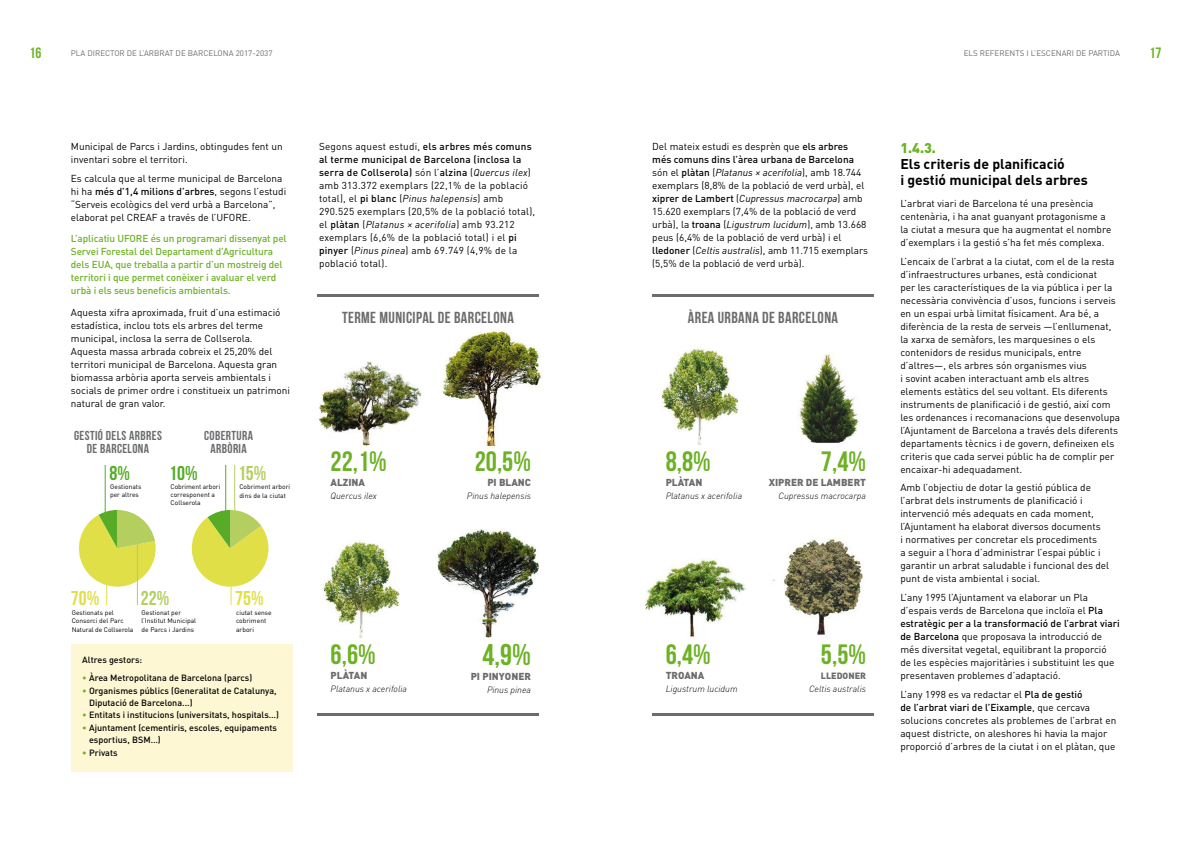
<style>
.page{position:relative;width:1191px;height:842px;background:#fff}
.page>*{position:absolute;margin:0;border:0;box-sizing:border-box;transform-origin:0 0}
.t1{font:700 30px "Bebas Neue";color:#6db125}
.t2{font:700 28px "Bebas Neue";color:#6db125}
.t3{font:700 20px "Bebas Neue";color:#b4ce60}
.t4{font:700 20px "Bebas Neue";color:#e0df48}
.t5{font:700 20px "Bebas Neue";color:#57ab27}
.t6{font:700 16px "Bebas Neue";letter-spacing:.025em;color:#6b6c6e}
.t7{font:700 15px "Bebas Neue";color:#6db125}
.t8{font:700 14px/16px "DIN";color:#000}
.t9{font:900 14px "DIN";color:#6db125}
.t10{font:700 13px/13px "Bebas Neue";letter-spacing:.03em;color:#6b6c6e;text-align:center}
.t11{font:10px/13px "DIN";color:#000}
.t12{font:10px/13px "DIN";letter-spacing:.02em;color:#000}
.t13{font:500 10px/13px "DIN";letter-spacing:-.01em;color:#6db125}
.t14{font:900 10px "DIN";color:#6b6c6e}
.t15{font:500 9px/12px "DIN";color:#000}
.t16{font:italic 300 9px "DIN";color:#000}
.t17{font:900 9px "DIN";color:#6b6c6e}
.t18{font:8px "DIN";color:#6b6c6e}
.t19{font:6.6px/8.2px "DIN";color:#000}
.s1{font-weight:500}
.s2{color:#6db125}
.s3{font-style:italic}
</style>
<div class="page">
<img style="left:645px;top:559px;width:101px;height:80px">
<div style="left:71px;top:644px;width:221px;height:127px;background:#fdf7d4"></div>
<hr style="left:317px;top:713px;width:222px;height:3px;background:#6b6c6e">
<hr style="left:652px;top:713px;width:222px;height:3px;background:#6b6c6e">
<hr style="left:652px;top:294px;width:222px;height:3px;background:#6b6c6e">
<hr style="left:317px;top:294px;width:222px;height:3px;background:#6b6c6e">
<img style="left:319px;top:361px;width:103px;height:85px">
<img style="left:442px;top:328px;width:101px;height:120px">
<img style="left:323px;top:541px;width:77px;height:97px">
<img style="left:661px;top:348px;width:78px;height:97px">
<img style="left:437px;top:529px;width:102px;height:109px">
<img style="left:772px;top:538px;width:91px;height:97px">
<img style="left:797px;top:353px;width:62px;height:91px">
<hr style="left:105px;top:465px;width:1px;height:52px;background:#57ab27">
<hr style="left:225px;top:465px;width:1px;height:52px;background:#57ab27">
<svg style="left:78px;top:510px;width:78px;height:95px"></svg>
<svg style="left:191px;top:510px;width:78px;height:95px"></svg>
<hr style="left:137px;top:518px;width:1px;height:87px;background:#b4ce60">
<hr style="left:234px;top:465px;width:1px;height:53px;background:#b4ce60">
<h3 class="t7" style="left:29px;top:45px;width:13px">16</h3>
<p class="t18" style="left:71px;top:48px;width:203px">PLA DIRECTOR DE L’ARBRAT DE BARCELONA 2017-2037</p>
<p class="t18" style="left:963px;top:48px;width:158px">ELS REFERENTS I L’ESCENARI DE PARTIDA</p>
<h3 class="t7" style="left:1149px;top:45px;width:13px">17</h3>
<p class="t11" style="left:71px;top:140px;width:213px">Municipal de Parcs i Jardins, obtingudes fent un inventari sobre el territori.</p>
<p class="t11" style="left:71px;top:171px;width:217px">Es calcula que al terme municipal de Barcelona hi ha <span class="s1">més d’1,4 milions d’arbres</span>, segons l’estudi “Serveis ecològics del verd urbà a Barcelona”, elaborat pel CREAF a través de l’UFORE.</p>
<p class="t13" style="left:71px;top:232px;width:217px">L’aplicatiu UFORE és un programari dissenyat pel Servei Forestal del Departament d’Agricultura dels EUA, que treballa a partir d’un mostreig del territori i que permet conèixer i avaluar el verd urbà i els seus beneficis ambientals.</p>
<p class="t11" style="left:71px;top:305px;width:221px">Aquesta xifra aproximada, fruit d’una estimació estadística, inclou tots els arbres del terme municipal, inclosa la serra de Collserola.<br>Aquesta massa arbrada cobreix el 25,20% del territori municipal de Barcelona. Aquesta gran biomassa arbòria aporta serveis ambientals i socials de primer ordre i constitueix un patrimoni natural de gran valor.</p>
<h3 class="t10" style="left:74px;top:429px;width:89px">GESTIÓ DELS ARBRES<br>DE BARCELONA</h3>
<h3 class="t10" style="left:204px;top:429px;width:50px">COBERTURA<br>ARBÒRIA</h3>
<h3 class="t5" style="left:110px;top:462px;width:22px">8%</h3>
<h3 class="t5" style="left:169px;top:462px;width:30px">10%</h3>
<p class="t19" style="left:110px;top:482px;width:33px">Gestionats per altres</p>
<p class="t19" style="left:171px;top:482px;width:51px">Cobriment arbori corresponent a<br>Collserola</p>
<h3 class="t3" style="left:238px;top:462px;width:30px">15%</h3>
<p class="t19" style="left:239px;top:483px;width:52px">Cobriment arbori dins de la ciutat</p>
<h3 class="t4" style="left:71px;top:587px;width:30px">70%</h3>
<h3 class="t4" style="left:235px;top:587px;width:30px">75%</h3>
<h3 class="t3" style="left:141px;top:587px;width:30px">22%</h3>
<p class="t19" style="left:72px;top:609px;width:63px">Gestionats pel<br>Consorci del Parc<br>Natural de Collserola</p>
<p class="t19" style="left:236px;top:609px;width:37px">ciutat sense cobriment arbori</p>
<p class="t19" style="left:141px;top:609px;width:56px">Gestionat per l’Institut Municipal de Parcs i Jardins</p>
<p class="t15" style="left:82px;top:654px;width:62px">Altres gestors:</p>
<p class="t15" style="left:82px;top:671px;width:172px"><span class="s2">•</span> Àrea Metropolitana de Barcelona (parcs)</p>
<p class="t15" style="left:89px;top:684px;width:189px;text-indent:-7px"><span class="s2">•</span> Organismes públics (Generalitat de Catalunya,<br>Diputació de Barcelona...)</p>
<p class="t15" style="left:82px;top:708px;width:198px"><span class="s2">•</span> Entitats i institucions (universitats, hospitals…)</p>
<p class="t15" style="left:89px;top:721px;width:189px;text-indent:-7px"><span class="s2">•</span> Ajuntament (cementiris, escoles, equipaments esportius, BSM…)</p>
<p class="t15" style="left:82px;top:747px;width:37px"><span class="s2">•</span> Privats</p>
<p class="t12" style="left:319px;top:140px;width:218px">Segons aquest estudi, <span class="s1">els arbres més comuns al terme municipal de Barcelona (inclosa la serra de Collserola)</span> són l’<span class="s1">alzina</span> (<span class="s3">Quercus ilex</span>) amb 313.372 exemplars (22,1% de la població total), el <span class="s1">pi blanc</span> (<span class="s3">Pinus halepensis</span>) amb 290.525 exemplars (20,5% de la població total), el <span class="s1">plàtan</span> (<span class="s3">Platanus × acerifolia</span>) amb 93.212 exemplars (6,6% de la població total) i el <span class="s1">pi pinyer</span> (<span class="s3">Pinus pinea</span>) amb 69.749 (4,9% de la població total).</p>
<p class="t11" style="left:652px;top:140px;width:217px">Del mateix estudi es desprèn que <span class="s1">els arbres més comuns dins l’àrea urbana de Barcelona </span>són el <span class="s1">plàtan</span> (<span class="s3">Platanus × acerifolia</span>), amb 18.744 exemplars (8,8% de la població de verd urbà), el <span class="s1">xiprer de Lambert</span> (<span class="s3">Cupressus macrocarpa</span>) amb 15.620 exemplars (7,4% de la població de verd urbà), la <span class="s1">troana</span> (<span class="s3">Ligustrum lucidum</span>), amb 13.668 peus (6,4% de la població de verd urbà) i el <span class="s1">lledoner</span> (<span class="s3">Celtis australis</span>), amb 11.715 exemplars (5,5% de la població de verd urbà).</p>
<h3 class="t9" style="left:900px;top:139px;width:37px">1.4.3.</h3>
<h3 class="t8" style="left:900px;top:156px;width:189px">Els criteris de planificació<br>i gestió municipal dels arbres</h3>
<p class="t11" style="left:900px;top:197px;width:212px">L’arbrat viari de Barcelona té una presència centenària, i ha anat guanyant protagonisme a la ciutat a mesura que ha augmentat el nombre d’exemplars i la gestió s’ha fet més complexa.</p>
<p class="t11" style="left:900px;top:254px;width:221px">L’encaix de l’arbrat a la ciutat, com el de la resta d’infraestructures urbanes, està condicionat<br>per les característiques de la via pública i per la necessària convivència d’usos, funcions i serveis en un espai urbà limitat físicament. Ara bé, a diferència de la resta de serveis —l’enllumenat, la xarxa de semàfors, les marquesines o els contenidors de residus municipals, entre d’altres—, els arbres són organismes vius<br>i sovint acaben interactuant amb els altres elements estàtics del seu voltant. Els diferents instruments de planificació i de gestió, així com les ordenances i recomanacions que desenvolupa l’Ajuntament de Barcelona a través dels diferents departaments tècnics i de govern, defineixen els criteris que cada servei públic ha de complir per encaixar-hi adequadament.</p>
<p class="t11" style="left:900px;top:481px;width:210px">Amb l’objectiu de dotar la gestió pública de l’arbrat dels instruments de planificació i intervenció més adequats en cada moment, l’Ajuntament ha elaborat diversos documents<br>i normatives per concretar els procediments<br>a seguir a l’hora d’administrar l’espai públic i garantir un arbrat saludable i funcional des del punt de vista ambiental i social.</p>
<p class="t11" style="left:900px;top:591px;width:221px">L’any 1995 l’Ajuntament va elaborar un Pla d’espais verds de Barcelona que incloïa el <span class="s1">Pla estratègic per a la transformació de l’arbrat viari de Barcelona</span> que proposava la introducció de més diversitat vegetal, equilibrant la proporció de les espècies majoritàries i substituint les que presentaven problemes d’adaptació.</p>
<p class="t11" style="left:900px;top:687px;width:217px">L’any 1998 es va redactar el <span class="s1">Pla de gestió<br>de l’arbrat viari de l’Eixample</span>, que cercava solucions concretes als problemes de l’arbrat en aquest districte, on aleshores hi havia la major proporció d’arbres de la ciutat i on el plàtan, que</p>
<h3 class="t6" style="left:342px;top:309px;width:173px">TERME MUNICIPAL DE BARCELONA</h3>
<h3 class="t6" style="left:688px;top:309px;width:152px">ÀREA URBANA DE BARCELONA</h3>
<h2 class="t2" style="left:475px;top:446px;width:58px">20,5%</h2>
<p class="t14" style="left:487px;top:476px;width:45px">PI BLANC</p>
<p class="t16" style="left:467px;top:490px;width:66px">Pinus halepensis</p>
<h2 class="t2" style="left:821px;top:446px;width:47px">7,4%</h2>
<p class="t14" style="left:768px;top:476px;width:99px">XIPRER DE LAMBERT</p>
<p class="t16" style="left:778px;top:490px;width:89px">Cupressus macrocarpa</p>
<h2 class="t2" style="left:330px;top:446px;width:58px">22,1%</h2>
<p class="t14" style="left:330px;top:476px;width:36px">ALZINA</p>
<p class="t16" style="left:330px;top:490px;width:48px">Quercus ilex</p>
<h2 class="t2" style="left:665px;top:446px;width:47px">8,8%</h2>
<p class="t14" style="left:665px;top:476px;width:38px">PLÀTAN</p>
<p class="t16" style="left:665px;top:490px;width:78px">Platanus x acerifolia</p>
<h2 class="t2" style="left:330px;top:639px;width:47px">6,6%</h2>
<p class="t14" style="left:330px;top:668px;width:38px">PLÀTAN</p>
<p class="t16" style="left:330px;top:683px;width:78px">Platanus x acerifolia</p>
<h1 class="t1" style="left:482px;top:638px;width:50px">4,9%</h1>
<p class="t14" style="left:470px;top:670px;width:62px">PI PINYONER</p>
<p class="t16" style="left:487px;top:684px;width:45px">Pinus pinea</p>
<h2 class="t2" style="left:665px;top:639px;width:47px">6,4%</h2>
<p class="t14" style="left:665px;top:668px;width:40px">TROANA</p>
<p class="t16" style="left:665px;top:683px;width:73px">Ligustrum lucidum</p>
<h2 class="t2" style="left:821px;top:639px;width:47px">5,5%</h2>
<p class="t17" style="left:821px;top:669px;width:47px">LLEDONER</p>
<p class="t16" style="left:809px;top:683px;width:58px">Celtis australis</p>
</div>
